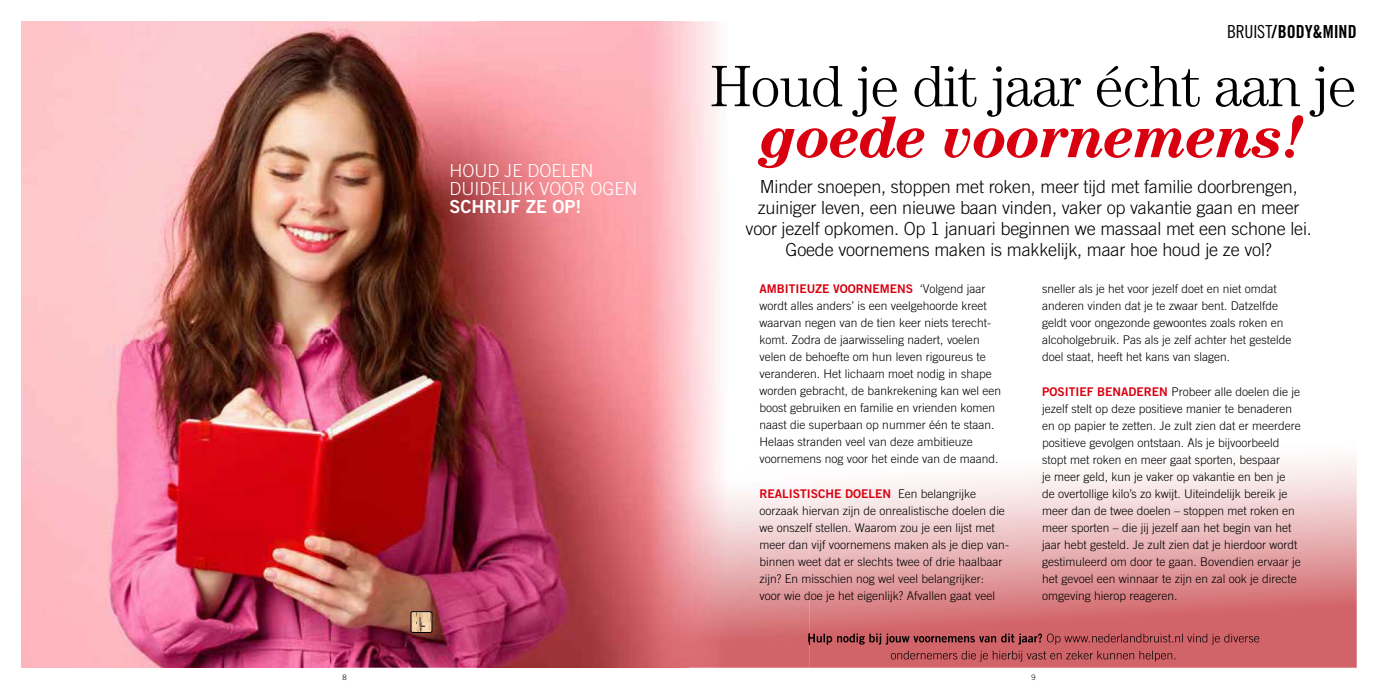
<style>
.page{position:relative;width:1378px;height:689px;background:#fff}
.page>*{position:absolute;margin:0;border:0;box-sizing:border-box;transform-origin:0 0}
.t1{font:italic 700 60px "Century Std";letter-spacing:-.02em;color:#d90110}
.t2{font:300 58.5px "Century Std";letter-spacing:-.02em;color:#000}
.t3{font:300 18px/21px "Trade Gothic LT Std";letter-spacing:-.01em;color:#000;text-align:center}
.t4{font:300 18px/18px "Trade Gothic LT Std";color:#fff}
.t5{font:18px "Trade Gothic LT Std Bd Cn 20";color:#000}
.t6{font:18px "Trade Gothic LT Std Bd 2";color:#fff}
.t7{font:300 12px/17px "Trade Gothic LT Std";color:#000}
.t8{font:12px "Trade Gothic LT Std Bd 2";color:#d90110}
.t9{font:300 7.5px "Trade Gothic LT Std";color:#000}
.s1{font-family:"Trade Gothic LT Std Cn 18"}
.s2{font-family:"Trade Gothic LT Std Bd 2";font-weight:400;color:#d90110}
.s3{font-family:"Trade Gothic LT Std";font-weight:300;color:#000}
</style>
<div class="page">
<svg style="left:810px;top:459px;width:546px;height:209px;background:#e6abae"></svg>
<img style="left:484px;top:21px;width:326px;height:647px">
<img style="left:810px;top:633px;width:233px;height:11px">
<svg style="left:808px;top:633px;width:2px;height:11px"></svg>
<svg style="left:1043px;top:633px;width:216px;height:11px;background:#b05458"></svg>
<img style="left:891px;top:651px;width:284px;height:10px">
<img style="left:21px;top:21px;width:463px;height:647px">
<img style="left:483px;top:21px;width:206px;height:1px">
<svg style="left:411px;top:611px;width:22px;height:22px"></svg>
<div style="left:411px;top:611px;width:21px;height:21px;border:1px solid #000;border-radius:2px"></div>
<h3 class="t4" style="left:449px;top:161px;width:190px">HOUD JE DOELEN<br>DUIDELIJK VOOR OGEN</h3>
<h3 class="t6" style="left:449px;top:195px;width:133px">SCHRIJF ZE OP!</h3>
<h3 class="t5" style="left:1227px;top:21px;width:131px"><span class="s1">BRUIST</span>/BODY&amp;MIND</h3>
<h2 class="t2" style="left:710px;top:53px;width:648px">Houd je dit jaar écht aan je</h2>
<h1 class="t1" style="left:761px;top:102px;width:545px">goede voornemens!</h1>
<p class="t3" style="left:745px;top:176px;width:568px">Minder snoepen, stoppen met roken, meer tijd met familie doorbrengen, zuiniger leven, een nieuwe baan vinden, vaker op vakantie gaan en meer voor jezelf opkomen. Op 1 januari beginnen we massaal met een schone lei.<br>Goede voornemens maken is makkelijk, maar hoe houd je ze vol?</p>
<p class="t7" style="left:1042px;top:280px;width:251px">sneller als je het voor jezelf doet en niet omdat anderen vinden dat je te zwaar bent. Datzelfde geldt voor ongezonde gewoontes zoals roken en alcoholgebruik. Pas als je zelf achter het gestelde doel staat, heeft het kans van slagen.</p>
<p class="t7" style="left:1042px;top:383px;width:260px"><span class="s2">POSITIEF BENADEREN</span> Probeer alle doelen die je jezelf stelt op deze positieve manier te benaderen en op papier te zetten. Je zult zien dat er meerdere positieve gevolgen ontstaan. Als je bijvoorbeeld stopt met roken en meer gaat sporten, bespaar<br>je meer geld, kun je vaker op vakantie en ben je de overtollige kilo’s zo kwijt. Uiteindelijk bereik je meer dan de twee doelen – stoppen met roken en meer sporten – die jij jezelf aan het begin van het jaar hebt gesteld. Je zult zien dat je hierdoor wordt gestimuleerd om door te gaan. Bovendien ervaar je het gevoel een winnaar te zijn en zal ook je directe omgeving hierop reageren.</p>
<p class="t8" style="left:759px;top:282px;width:227px">AMBITIEUZE VOORNEMENS <span class="s3">‘Volgend jaar</span></p>
<p class="t7" style="left:759px;top:297px;width:243px">wordt alles anders’ is een veelgehoorde kreet waarvan negen van de tien keer niets terecht&shy;komt. Zodra de jaarwisseling nadert, voelen velen de behoefte om hun leven rigoureus te veranderen. Het lichaam moet nodig in shape worden gebracht, de bankrekening kan wel een boost gebruiken en familie en vrienden komen naast die superbaan op nummer één te staan.<br>Helaas stranden veel van deze ambitieuze voornemens nog voor het einde van de maand.</p>
<p class="t8" style="left:759px;top:486px;width:218px">REALISTISCHE DOELEN <span class="s3">Een belangrijke</span></p>
<p class="t7" style="left:759px;top:501px;width:251px">oorzaak hiervan zijn de onrealistische doelen die we onszelf stellen. Waarom zou je een lijst met meer dan vijf voornemens maken als je diep van&shy;binnen weet dat er slechts twee of drie haalbaar zijn? En misschien nog wel veel belangrijker:<br>voor wie doe je het eigenlijk? Afvallen gaat veel</p>
<p class="t9" style="left:342px;top:672px;width:6px">8</p>
<p class="t9" style="left:1031px;top:672px;width:6px">9</p>
</div>
